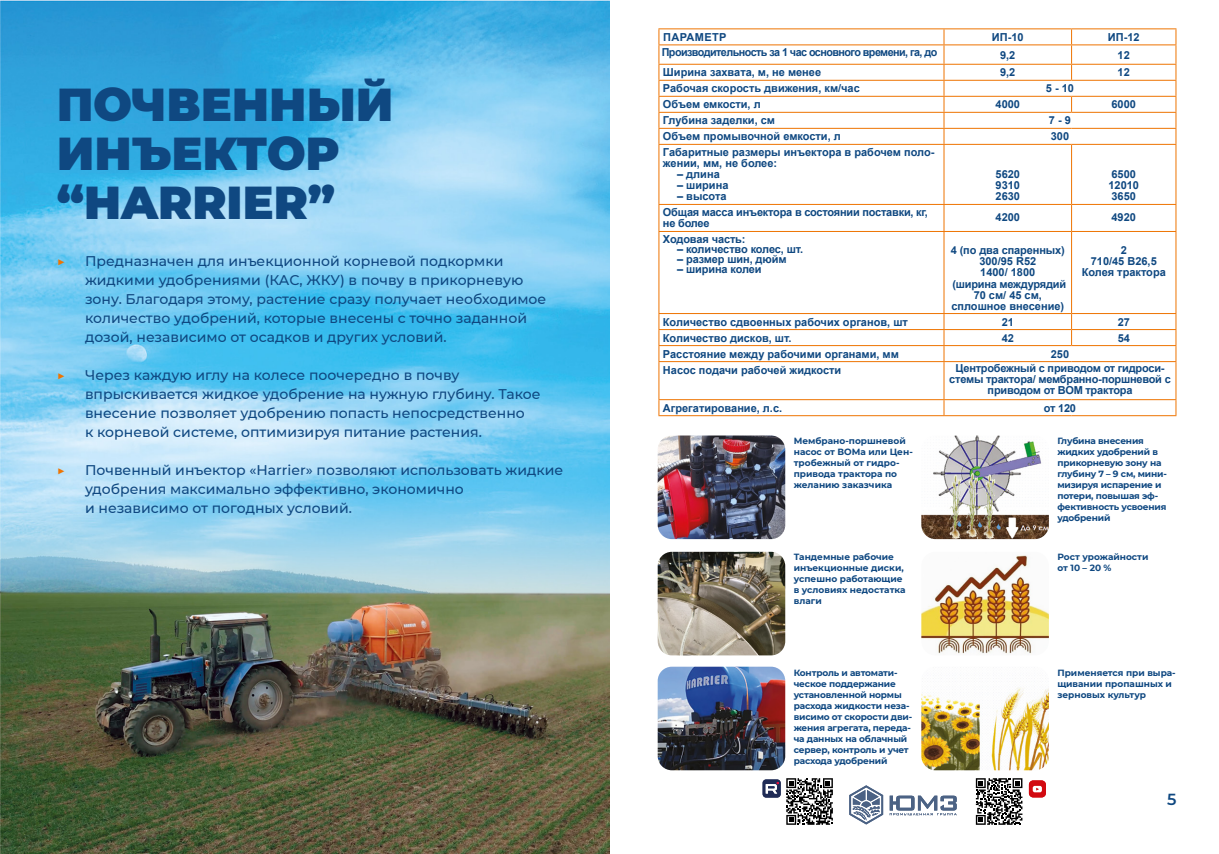
<style>
.page{position:relative;width:1219px;height:854px;background:#fff}
.page>*{position:absolute;margin:0;border:0;box-sizing:border-box;transform-origin:0 0}
.t1{font:900 46px/49px "Montserrat";color:#0f4881}
.t2{font:600 16px "Montserrat";color:#0f4881}
.t3{font:500 14px/19px "Montserrat";color:#0f4881}
.t4{font:500 14px "Montserrat";color:#ee7402}
.t5{font:700 11px/11px "Arial";color:#0f4881}
.t6{font:700 11px/11px "Arial";letter-spacing:-.02em;color:#0f4881}
.t7{font:700 11px "Arial";letter-spacing:-.05em;color:#0f4881}
.t8{font:700 11px "Arial";letter-spacing:-.025em;color:#0f4881}
.t9{font:700 11px "Arial";letter-spacing:.035em;color:#0f4881}
.t10{font:700 9px/11px "Montserrat";letter-spacing:-.02em;color:#0f4881}
.t11{font:700 9px/11px "Montserrat";color:#0f4881}
</style>
<div class="page">
<img style="left:0;top:0;width:609px;height:853px">
<hr style="left:658px;top:144px;width:286px;height:1px;background:#ee7402">
<hr style="left:944px;top:144px;width:127px;height:1px;background:#ee7402">
<hr style="left:1071px;top:144px;width:105px;height:1px;background:#ee7402">
<hr style="left:658px;top:204px;width:286px;height:1px;background:#ee7402">
<hr style="left:944px;top:204px;width:127px;height:1px;background:#ee7402">
<hr style="left:1071px;top:204px;width:105px;height:1px;background:#ee7402">
<hr style="left:658px;top:231px;width:286px;height:1px;background:#ee7402">
<hr style="left:944px;top:231px;width:127px;height:1px;background:#ee7402">
<hr style="left:1071px;top:231px;width:105px;height:1px;background:#ee7402">
<hr style="left:658px;top:313px;width:286px;height:1px;background:#ee7402">
<hr style="left:944px;top:313px;width:127px;height:1px;background:#ee7402">
<hr style="left:1071px;top:313px;width:105px;height:1px;background:#ee7402">
<hr style="left:658px;top:28px;width:286px;height:1px;background:#ee7402">
<hr style="left:658px;top:145px;width:1px;height:59px;background:#ee7402">
<svg style="left:658px;top:205px;width:1px;height:26px"></svg>
<hr style="left:658px;top:232px;width:1px;height:81px;background:#ee7402">
<hr style="left:658px;top:329px;width:286px;height:1px;background:#ee7402">
<hr style="left:658px;top:345px;width:286px;height:1px;background:#ee7402">
<svg style="left:658px;top:314px;width:1px;height:47px"></svg>
<hr style="left:658px;top:361px;width:286px;height:1px;background:#ee7402">
<hr style="left:658px;top:362px;width:1px;height:37px;background:#ee7402">
<hr style="left:658px;top:399px;width:286px;height:1px;background:#ee7402">
<svg style="left:658px;top:400px;width:1px;height:15px"></svg>
<hr style="left:658px;top:415px;width:286px;height:1px;background:#ee7402">
<hr style="left:944px;top:28px;width:127px;height:1px;background:#ee7402">
<hr style="left:1071px;top:28px;width:105px;height:1px;background:#ee7402">
<svg style="left:658px;top:29px;width:518px;height:115px"></svg>
<hr style="left:943px;top:145px;width:1px;height:59px;background:#ee7402">
<hr style="left:1071px;top:145px;width:1px;height:59px;background:#ee7402">
<hr style="left:1175px;top:145px;width:1px;height:59px;background:#ee7402">
<svg style="left:943px;top:205px;width:1px;height:26px"></svg>
<svg style="left:1071px;top:205px;width:1px;height:26px"></svg>
<svg style="left:1175px;top:205px;width:1px;height:26px"></svg>
<hr style="left:943px;top:232px;width:1px;height:81px;background:#ee7402">
<hr style="left:1071px;top:232px;width:1px;height:81px;background:#ee7402">
<hr style="left:1175px;top:232px;width:1px;height:81px;background:#ee7402">
<hr style="left:944px;top:329px;width:127px;height:1px;background:#ee7402">
<hr style="left:1071px;top:329px;width:105px;height:1px;background:#ee7402">
<svg style="left:1071px;top:314px;width:1px;height:31px"></svg>
<hr style="left:944px;top:345px;width:127px;height:1px;background:#ee7402">
<svg style="left:943px;top:314px;width:1px;height:47px"></svg>
<hr style="left:1071px;top:345px;width:105px;height:1px;background:#ee7402">
<svg style="left:1175px;top:314px;width:1px;height:47px"></svg>
<hr style="left:944px;top:361px;width:127px;height:1px;background:#ee7402">
<hr style="left:943px;top:362px;width:1px;height:37px;background:#ee7402">
<hr style="left:1071px;top:361px;width:105px;height:1px;background:#ee7402">
<hr style="left:1175px;top:362px;width:1px;height:37px;background:#ee7402">
<hr style="left:944px;top:399px;width:127px;height:1px;background:#ee7402">
<svg style="left:943px;top:400px;width:1px;height:15px"></svg>
<hr style="left:1071px;top:399px;width:105px;height:1px;background:#ee7402">
<svg style="left:1175px;top:400px;width:1px;height:15px"></svg>
<hr style="left:944px;top:415px;width:127px;height:1px;background:#ee7402">
<hr style="left:1071px;top:415px;width:105px;height:1px;background:#ee7402">
<svg style="left:849px;top:785px;width:34px;height:39px"></svg>
<svg style="left:890px;top:795px;width:67px;height:20px"></svg>
<svg style="left:975px;top:778px;width:48px;height:47px"></svg>
<svg style="left:976px;top:778px;width:46px;height:46px"></svg>
<svg style="left:786px;top:824px;width:45px;height:1px"></svg>
<div style="left:1029px;top:780px;width:17px;height:17px;background:#d20a11;border-radius:4px"></div>
<svg style="left:1033px;top:785px;width:9px;height:7px"></svg>
<svg style="left:763px;top:778px;width:70px;height:46px"></svg>
<img style="left:658px;top:435px;width:127px;height:104px">
<img style="left:921px;top:435px;width:128px;height:104px">
<img style="left:658px;top:551px;width:127px;height:104px">
<img style="left:921px;top:555px;width:128px;height:99px">
<img style="left:658px;top:666px;width:127px;height:104px">
<img style="left:921px;top:687px;width:128px;height:83px">
<h1 class="t1" style="left:57px;top:77px;width:338px">ПОЧВЕННЫЙ<br>ИНЪЕКТОР “HARRIER”</h1>
<p class="t4" style="left:57px;top:251px;width:10px">▶</p>
<p class="t3" style="left:85px;top:251px;width:463px">Предназначен для инъекционной корневой подкормки жидкими удобрениями (КАС, ЖКУ) в почву в прикорневую зону. Благодаря этому, растение сразу получает необходимое количество удобрений, которые внесены с точно заданной дозой, независимо от осадков и других условий.</p>
<p class="t4" style="left:57px;top:365px;width:10px">▶</p>
<p class="t3" style="left:85px;top:365px;width:457px">Через каждую иглу на колесе поочередно в почву впрыскивается жидкое удобрение на нужную глубину. Такое внесение позволяет удобрению попасть непосредственно<br>к корневой системе, оптимизируя питание растения.</p>
<p class="t4" style="left:57px;top:460px;width:10px">▶</p>
<p class="t3" style="left:85px;top:460px;width:480px">Почвенный инъектор «Harrier» позволяют использовать жидкие удобрения максимально эффективно, экономично<br>и независимо от погодных условий.</p>
<p class="t9" style="left:663px;top:29px;width:65px">ПАРАМЕТР</p>
<p class="t5" style="left:992px;top:32px;width:33px">ИП-10</p>
<p class="t5" style="left:1108px;top:32px;width:33px">ИП-12</p>
<p class="t7" style="left:662px;top:44px;width:277px">Производительность за 1 час основного времени, га, до</p>
<p class="t5" style="left:1000px;top:49px;width:17px">9,2</p>
<p class="t5" style="left:1118px;top:49px;width:14px">12</p>
<p class="t5" style="left:663px;top:67px;width:160px">Ширина захвата, м, не менее</p>
<p class="t5" style="left:1000px;top:67px;width:17px">9,2</p>
<p class="t5" style="left:1118px;top:67px;width:14px">12</p>
<p class="t5" style="left:663px;top:83px;width:198px">Рабочая скорость движения, км/час</p>
<p class="t5" style="left:1046px;top:83px;width:30px">5 - 10</p>
<p class="t5" style="left:663px;top:99px;width:99px">Объем емкости, л</p>
<p class="t5" style="left:995px;top:99px;width:26px">4000</p>
<p class="t5" style="left:1111px;top:99px;width:26px">6000</p>
<p class="t5" style="left:663px;top:115px;width:114px">Глубина заделки, см</p>
<p class="t5" style="left:1049px;top:115px;width:24px">7 - 9</p>
<p class="t5" style="left:663px;top:131px;width:179px">Объем промывочной емкости, л</p>
<p class="t5" style="left:1051px;top:131px;width:20px">300</p>
<p class="t5" style="left:663px;top:147px;width:273px">Габаритные размеры инъектора в рабочем поло&shy;жении, мм, не более:</p>
<p class="t5" style="left:677px;top:169px;width:44px">– длина</p>
<p class="t5" style="left:677px;top:180px;width:53px">– ширина</p>
<p class="t5" style="left:677px;top:191px;width:51px">– высота</p>
<p class="t5" style="left:995px;top:169px;width:26px;text-align:justify">5620<br>9310<br>2630</p>
<p class="t5" style="left:1108px;top:169px;width:32px">6500<br>12010<br>3650</p>
<p class="t6" style="left:663px;top:207px;width:267px">Общая масса инъектора в состоянии поставки, кг, не более</p>
<p class="t5" style="left:995px;top:211px;width:26px">4200</p>
<p class="t5" style="left:1111px;top:211px;width:26px">4920</p>
<p class="t5" style="left:663px;top:234px;width:84px">Ходовая часть:</p>
<p class="t8" style="left:677px;top:242px;width:128px">– количество колес, шт.</p>
<p class="t5" style="left:677px;top:254px;width:111px">– размер шин, дюйм</p>
<p class="t5" style="left:677px;top:264px;width:86px">– ширина колеи</p>
<p class="t5" style="left:951px;top:245px;width:117px;text-align:center">4 (по два спаренных)<br>300/95 R52<br>1400/ 1800<br>(ширина междурядий<br>70 см/ 45 см, сплошное внесение)</p>
<p class="t5" style="left:1082px;top:245px;width:86px;text-align:center">2<br>710/45 B26,5<br>Колея трактора</p>
<p class="t5" style="left:663px;top:316px;width:246px">Количество сдвоенных рабочих органов, шт</p>
<p class="t5" style="left:1002px;top:316px;width:14px">21</p>
<p class="t5" style="left:1118px;top:316px;width:14px">27</p>
<p class="t5" style="left:663px;top:332px;width:130px">Количество дисков, шт.</p>
<p class="t5" style="left:1002px;top:332px;width:14px">42</p>
<p class="t5" style="left:1118px;top:332px;width:14px">54</p>
<p class="t5" style="left:663px;top:348px;width:237px">Расстояние между рабочими органами, мм</p>
<p class="t5" style="left:1051px;top:348px;width:20px">250</p>
<p class="t5" style="left:663px;top:364px;width:180px">Насос подачи рабочей жидкости</p>
<p class="t6" style="left:949px;top:363px;width:223px;text-align:center">Центробежный с приводом от гидроси&shy;стемы трактора/ мембранно-поршневой с приводом от ВОМ трактора</p>
<p class="t5" style="left:663px;top:402px;width:121px">Агрегатирование, л.с.</p>
<p class="t5" style="left:1044px;top:402px;width:34px">от 120</p>
<p class="t11" style="left:794px;top:434px;width:121px">Мембрано-поршневой насос от ВОМа или Цен&shy;тробежный от гидро&shy;привода трактора по желанию заказчика</p>
<p class="t11" style="left:794px;top:551px;width:113px">Тандемные рабочие инъекционные диски, успешно работающие в условиях недостатка влаги</p>
<p class="t10" style="left:794px;top:666px;width:120px">Контроль и автомати&shy;ческое поддержание установленной нормы расхода жидкости неза&shy;висимо от скорости дви&shy;жения агрегата, переда&shy;ча данных на облачный сервер, контроль и учет расхода удобрений</p>
<p class="t10" style="left:1057px;top:434px;width:111px">Глубина внесения жидких удобрений в прикорневую зону на глубину 7 – 9 см, мини&shy;мизируя испарение и потери, повышая эф&shy;фективность усвоения удобрений</p>
<p class="t11" style="left:1057px;top:551px;width:93px">Рост урожайности от 10 – 20 %</p>
<p class="t11" style="left:1057px;top:666px;width:120px">Применяется при выра&shy;щивании пропашных и зерновых культур</p>
<h2 class="t2" style="left:1167px;top:787px;width:11px">5</h2>
</div>
